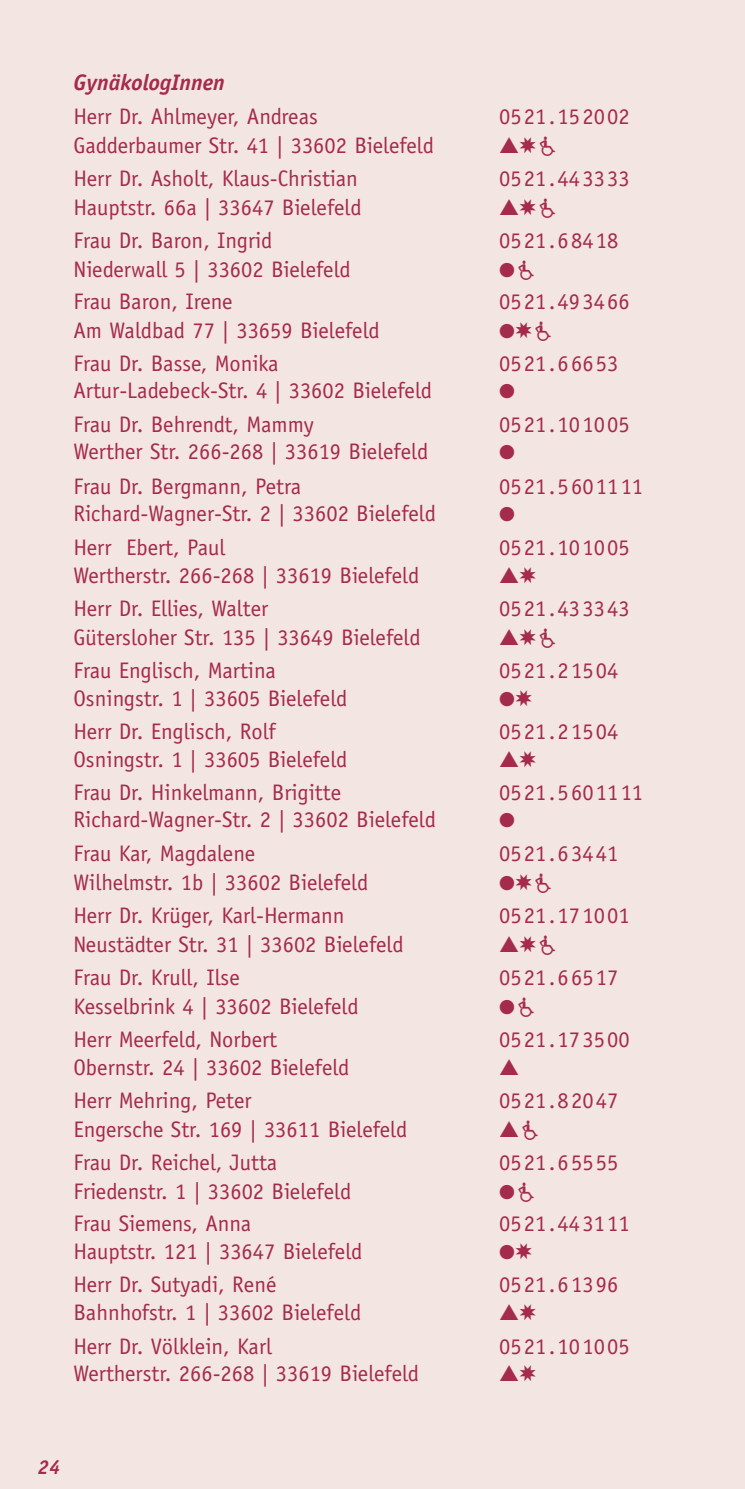
<style>
.page{position:relative;width:745px;height:1489px;background:#fff}
.page>*{position:absolute;margin:0;border:0;box-sizing:border-box;transform-origin:0 0}
.t1{font:22.5px "Officina Sans";color:#a52b4c}
.t2{font:italic 700 22.5px "Officina Sans";color:#a52b4c}
.t3{font:20px "Zapf Dingbats ITC";color:#a52b4c}
.t4{font:italic 700 20px "Officina Sans";color:#a52b4c}
</style>
<div class="page">
<div style="left:0;top:0;width:744px;height:1488px;background:#f3e5e2"></div>
<p class="t2" style="left:73px;top:74px;width:153px">GynäkologInnen</p>
<p class="t1" style="left:73px;top:108px;width:246px">Herr Dr. Ahlmeyer, Andreas</p>
<p class="t1" style="left:499px;top:108px;width:132px">0521.152002</p>
<p class="t1" style="left:73px;top:136px;width:362px">Gadderbaumer Str. 41 | 33602 Bielefeld</p>
<p class="t1" style="left:73px;top:170px;width:286px">Herr Dr. Asholt, Klaus-Christian</p>
<p class="t1" style="left:499px;top:170px;width:132px">0521.443333</p>
<p class="t1" style="left:73px;top:198px;width:289px">Hauptstr. 66a | 33647 Bielefeld</p>
<p class="t1" style="left:73px;top:232px;width:200px">Frau Dr. Baron, Ingrid</p>
<p class="t1" style="left:499px;top:232px;width:121px">0521.68418</p>
<p class="t1" style="left:73px;top:260px;width:278px">Niederwall 5 | 33602 Bielefeld</p>
<p class="t3" style="left:499px;top:258px;width:17px">●</p>
<p class="t1" style="left:73px;top:293px;width:160px">Frau Baron, Irene</p>
<p class="t1" style="left:499px;top:293px;width:132px">0521.493466</p>
<p class="t1" style="left:73px;top:322px;width:307px">Am Waldbad 77 | 33659 Bielefeld</p>
<p class="t1" style="left:73px;top:355px;width:206px">Frau Dr. Basse, Monika</p>
<p class="t1" style="left:499px;top:355px;width:121px">0521.66653</p>
<p class="t1" style="left:73px;top:382px;width:360px">Artur-Ladebeck-Str. 4 | 33602 Bielefeld</p>
<p class="t3" style="left:499px;top:379px;width:17px">●</p>
<p class="t1" style="left:73px;top:416px;width:241px">Frau Dr. Behrendt, Mammy</p>
<p class="t1" style="left:499px;top:416px;width:132px">0521.101005</p>
<p class="t1" style="left:73px;top:443px;width:356px">Werther Str. 266-268 | 33619 Bielefeld</p>
<p class="t3" style="left:499px;top:441px;width:17px">●</p>
<p class="t1" style="left:73px;top:477px;width:229px">Frau Dr. Bergmann, Petra</p>
<p class="t1" style="left:499px;top:477px;width:145px">0521.5601111</p>
<p class="t1" style="left:73px;top:504px;width:364px">Richard-Wagner-Str. 2 | 33602 Bielefeld</p>
<p class="t3" style="left:499px;top:502px;width:17px">●</p>
<p class="t1" style="left:73px;top:538px;width:153px">Herr Ebert, Paul</p>
<p class="t1" style="left:499px;top:538px;width:132px">0521.101005</p>
<p class="t1" style="left:73px;top:566px;width:347px">Wertherstr. 266-268 | 33619 Bielefeld</p>
<p class="t1" style="left:73px;top:599px;width:196px">Herr Dr. Ellies, Walter</p>
<p class="t1" style="left:499px;top:599px;width:132px">0521.433343</p>
<p class="t1" style="left:73px;top:628px;width:348px">Gütersloher Str. 135 | 33649 Bielefeld</p>
<p class="t1" style="left:73px;top:661px;width:204px">Frau Englisch, Martina</p>
<p class="t1" style="left:499px;top:661px;width:121px">0521.21504</p>
<p class="t1" style="left:73px;top:689px;width:275px">Osningstr. 1 | 33605 Bielefeld</p>
<p class="t1" style="left:73px;top:722px;width:204px">Herr Dr. Englisch, Rolf</p>
<p class="t1" style="left:499px;top:722px;width:121px">0521.21504</p>
<p class="t1" style="left:73px;top:750px;width:275px">Osningstr. 1 | 33605 Bielefeld</p>
<p class="t1" style="left:73px;top:784px;width:269px">Frau Dr. Hinkelmann, Brigitte</p>
<p class="t1" style="left:499px;top:784px;width:145px">0521.5601111</p>
<p class="t1" style="left:73px;top:811px;width:364px">Richard-Wagner-Str. 2 | 33602 Bielefeld</p>
<p class="t3" style="left:499px;top:808px;width:17px">●</p>
<p class="t1" style="left:73px;top:845px;width:183px">Frau Kar, Magdalene</p>
<p class="t1" style="left:499px;top:845px;width:121px">0521.63441</p>
<p class="t1" style="left:73px;top:873px;width:296px">Wilhelmstr. 1b | 33602 Bielefeld</p>
<p class="t1" style="left:73px;top:907px;width:272px">Herr Dr. Krüger, Karl-Hermann</p>
<p class="t1" style="left:499px;top:907px;width:132px">0521.171001</p>
<p class="t1" style="left:73px;top:935px;width:331px">Neustädter Str. 31 | 33602 Bielefeld</p>
<p class="t1" style="left:73px;top:969px;width:168px">Frau Dr. Krull, Ilse</p>
<p class="t1" style="left:499px;top:969px;width:121px">0521.66517</p>
<p class="t1" style="left:73px;top:997px;width:286px">Kesselbrink 4 | 33602 Bielefeld</p>
<p class="t3" style="left:499px;top:995px;width:17px">●</p>
<p class="t1" style="left:73px;top:1030px;width:205px">Herr Meerfeld, Norbert</p>
<p class="t1" style="left:499px;top:1030px;width:132px">0521.173500</p>
<p class="t1" style="left:73px;top:1058px;width:277px">Obernstr. 24 | 33602 Bielefeld</p>
<p class="t1" style="left:73px;top:1091px;width:180px">Herr Mehring, Peter</p>
<p class="t1" style="left:499px;top:1091px;width:121px">0521.82047</p>
<p class="t1" style="left:73px;top:1120px;width:335px">Engersche Str. 169 | 33611 Bielefeld</p>
<p class="t1" style="left:73px;top:1153px;width:205px">Frau Dr. Reichel, Jutta</p>
<p class="t1" style="left:499px;top:1153px;width:121px">0521.65555</p>
<p class="t1" style="left:73px;top:1182px;width:279px">Friedenstr. 1 | 33602 Bielefeld</p>
<p class="t3" style="left:499px;top:1179px;width:17px">●</p>
<p class="t1" style="left:73px;top:1215px;width:179px">Frau Siemens, Anna</p>
<p class="t1" style="left:499px;top:1215px;width:132px">0521.443111</p>
<p class="t1" style="left:73px;top:1242px;width:290px">Hauptstr. 121 | 33647 Bielefeld</p>
<p class="t1" style="left:73px;top:1276px;width:204px">Herr Dr. Sutyadi, René</p>
<p class="t1" style="left:499px;top:1276px;width:121px">0521.61396</p>
<p class="t1" style="left:73px;top:1303px;width:289px">Bahnhofstr. 1 | 33602 Bielefeld</p>
<p class="t1" style="left:73px;top:1337px;width:200px">Herr Dr. Völklein, Karl</p>
<p class="t1" style="left:499px;top:1337px;width:132px">0521.101005</p>
<p class="t1" style="left:73px;top:1364px;width:347px">Wertherstr. 266-268 | 33619 Bielefeld</p>
<p class="t4" style="left:38px;top:1459px;width:24px">24</p>
</div>
